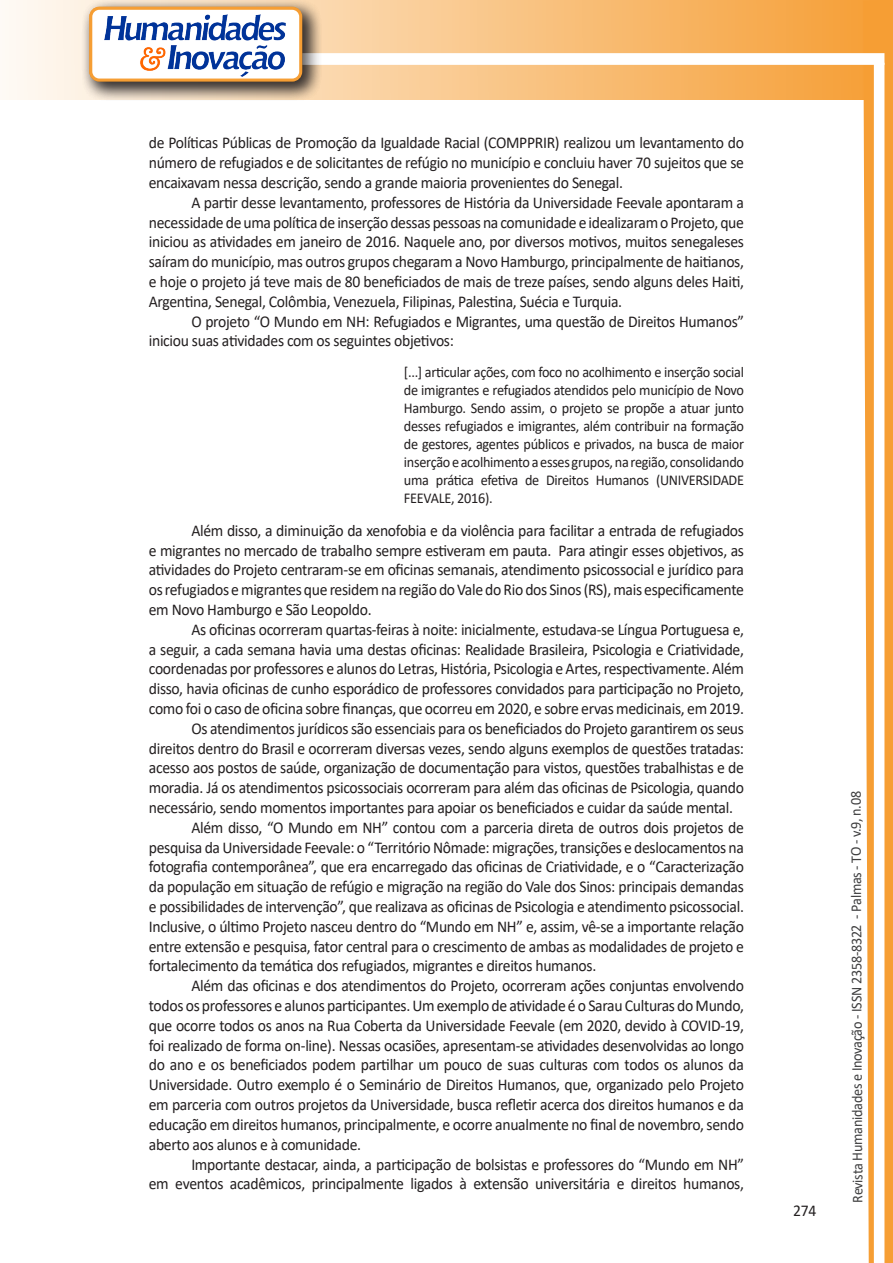
<style>
.page{position:relative;width:893px;height:1263px;background:#fff}
.page>*{position:absolute;margin:0;border:0;box-sizing:border-box;transform-origin:0 0}
.texto{font:16.5px/19.8px "Calibri";letter-spacing:-.02em;color:#231f20;text-align:justify;scale:.95 1}
.citacao{font:15px/18px "Calibri";letter-spacing:-.02em;color:#231f20;text-align:justify;scale:.95 1}
.t1{font:15px "Calibri";letter-spacing:-.025em;color:#3e3e3f;scale:.95 1}
</style>
<div class="page">
<svg style="left:5px;top:0;width:858px;height:100px;background:#f9c484"></svg>
<div style="left:302px;top:53px;width:582px;height:12px;background:#fff;border:2px solid #fff"></div>
<svg style="left:863px;top:0;width:30px;height:1263px"></svg>
<div style="left:81px;top:0;width:241px;height:102px;background:#231f20;opacity:.75"></div>
<div style="left:91px;top:8px;width:210px;height:72px;background:#fff;border-radius:9px"></div>
<img style="left:104px;top:14px;width:181px;height:62px">
<div style="left:89px;top:7px;width:213px;height:75px;border:3px solid #f69e34;border-radius:9px"></div>
<p class="texto" style="left:149px;top:133px;width:628px">de Políticas Públicas de Promoção da Igualdade Racial (COMPPRIR) realizou um levantamento do número de refugiados e de solicitantes de refúgio no município e concluiu haver 70 sujeitos que se encaixavam nessa descrição, sendo a grande maioria provenientes do Senegal.</p>
<p class="texto" style="left:149px;top:192px;width:628px;text-indent:43px">A partir desse levantamento, professores de História da Universidade Feevale apontaram a necessidade de uma política de inserção dessas pessoas na comunidade e idealizaram o Projeto, que iniciou as atividades em janeiro de 2016. Naquele ano, por diversos motivos, muitos senegaleses saíram do município, mas outros grupos chegaram a Novo Hamburgo, principalmente de haitianos, e hoje o projeto já teve mais de 80 beneficiados de mais de treze países, sendo alguns deles Haiti, Argentina, Senegal, Colômbia, Venezuela, Filipinas, Palestina, Suécia e Turquia.</p>
<p class="texto" style="left:149px;top:311px;width:628px;text-indent:43px">O projeto “O Mundo em NH: Refugiados e Migrantes, uma questão de Direitos Humanos” iniciou suas atividades com os seguintes objetivos:</p>
<p class="citacao" style="left:404px;top:363px;width:359px">[...] articular ações, com foco no acolhimento e inserção social de imigrantes e refugiados atendidos pelo município de Novo Hamburgo. Sendo assim, o projeto se propõe a atuar junto desses refugiados e imigrantes, além contribuir na formação de gestores, agentes públicos e privados, na busca de maior inserção e acolhimento a esses grupos, na região, consolidando uma prática efetiva de Direitos Humanos (UNIVERSIDADE FEEVALE, 2016).</p>
<p class="texto" style="left:149px;top:520px;width:628px;text-indent:43px">Além disso, a diminuição da xenofobia e da violência para facilitar a entrada de refugiados e migrantes no mercado de trabalho sempre estiveram em pauta. Para atingir esses objetivos, as atividades do Projeto centraram-se em oficinas semanais, atendimento psicossocial e jurídico para os refugiados e migrantes que residem na região do Vale do Rio dos Sinos (RS), mais especificamente em Novo Hamburgo e São Leopoldo.</p>
<p class="texto" style="left:149px;top:619px;width:628px;text-indent:43px">As oficinas ocorreram quartas-feiras à noite: inicialmente, estudava-se Língua Portuguesa e, a seguir, a cada semana havia uma destas oficinas: Realidade Brasileira, Psicologia e Criatividade, coordenadas por professores e alunos do Letras, História, Psicologia e Artes, respectivamente. Além disso, havia oficinas de cunho esporádico de professores convidados para participação no Projeto, como foi o caso de oficina sobre finanças, que ocorreu em 2020, e sobre ervas medicinais, em 2019.</p>
<p class="texto" style="left:149px;top:718px;width:628px;text-indent:43px">Os atendimentos jurídicos são essenciais para os beneficiados do Projeto garantirem os seus direitos dentro do Brasil e ocorreram diversas vezes, sendo alguns exemplos de questões tratadas: acesso aos postos de saúde, organização de documentação para vistos, questões trabalhistas e de moradia. Já os atendimentos psicossociais ocorreram para além das oficinas de Psicologia, quando necessário, sendo momentos importantes para apoiar os beneficiados e cuidar da saúde mental.</p>
<p class="texto" style="left:149px;top:817px;width:628px;text-indent:43px">Além disso, “O Mundo em NH” contou com a parceria direta de outros dois projetos de pesquisa da Universidade Feevale: o “Território Nômade: migrações, transições e deslocamentos na fotografia contemporânea”, que era encarregado das oficinas de Criatividade, e o “Caracterização da população em situação de refúgio e migração na região do Vale dos Sinos: principais demandas e possibilidades de intervenção”, que realizava as oficinas de Psicologia e atendimento psicossocial.<br>Inclusive, o último Projeto nasceu dentro do “Mundo em NH” e, assim, vê-se a importante relação entre extensão e pesquisa, fator central para o crescimento de ambas as modalidades de projeto e fortalecimento da temática dos refugiados, migrantes e direitos humanos.</p>
<p class="texto" style="left:149px;top:975px;width:628px;text-indent:43px">Além das oficinas e dos atendimentos do Projeto, ocorreram ações conjuntas envolvendo todos os professores e alunos participantes. Um exemplo de atividade é o Sarau Culturas do Mundo, que ocorre todos os anos na Rua Coberta da Universidade Feevale (em 2020, devido à COVID-19, foi realizado de forma on-line). Nessas ocasiões, apresentam-se atividades desenvolvidas ao longo do ano e os beneficiados podem partilhar um pouco de suas culturas com todos os alunos da Universidade. Outro exemplo é o Seminário de Direitos Humanos, que, organizado pelo Projeto em parceria com outros projetos da Universidade, busca refletir acerca dos direitos humanos e da educação em direitos humanos, principalmente, e ocorre anualmente no final de novembro, sendo aberto aos alunos e à comunidade.</p>
<p class="texto" style="left:149px;top:1154px;width:628px;text-align:right">Importante destacar, ainda, a participação de bolsistas e professores do “Mundo em NH”<br>em eventos acadêmicos, principalmente ligados à extensão universitária e direitos humanos,</p>
<p class="texto" style="left:793px;top:1200px;width:26px">274</p>
<p class="t1" style="left:846px;top:1203px;width:435px;rotate:-90deg">Revista Humanidades e Inovação - ISSN 2358-8322 - Palmas - TO - v.9, n.08</p>
</div>
